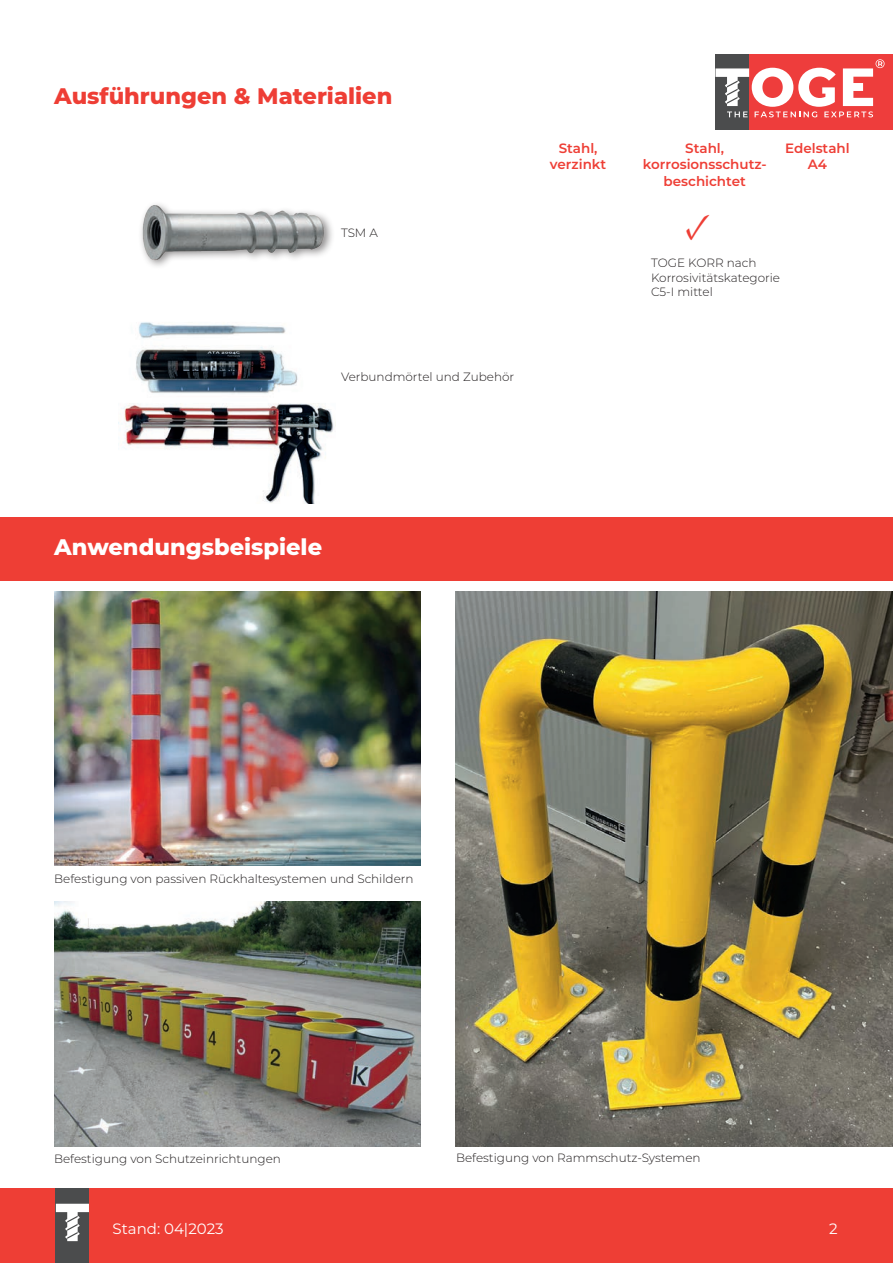
<style>
.page{position:relative;width:893px;height:1263px;background:#fff}
.page>*{position:absolute;margin:0;border:0;box-sizing:border-box;transform-origin:0 0}
.t1{font:37.5px "Minion Pro";color:#ee3e35}
.t2{font:800 22.5px "Montserrat";color:#ee3e35}
.t3{font:800 22.5px "Montserrat";color:#fff}
.t4{font:15px "Montserrat";color:#fff}
.t5{font:600 13.5px/16.2px "Montserrat";color:#ee3e35;text-align:center}
.t6{font:300 12px/14.4px "Montserrat";color:#231f20}
</style>
<div class="page">
<div style="left:0;top:517px;width:893px;height:63px;background:#ee3e35"></div>
<img style="left:141px;top:204px;width:191px;height:62px">
<div style="left:0;top:1189px;width:893px;height:74px;background:#ee3e35"></div>
<div style="left:56px;top:1189px;width:33px;height:74px;background:#4b4c4d"></div>
<svg style="left:56px;top:1204px;width:33px;height:37px"></svg>
<div style="left:715px;top:54px;width:178px;height:76px;background:#ee3d3c"></div>
<div style="left:715px;top:54px;width:34px;height:76px;background:#4b4c4d"></div>
<svg style="left:715px;top:59px;width:169px;height:58px"></svg>
<img style="left:118px;top:322px;width:216px;height:181px">
<img style="left:54px;top:902px;width:367px;height:244px">
<img style="left:455px;top:591px;width:438px;height:555px">
<img style="left:54px;top:591px;width:367px;height:274px">
<h2 class="t2" style="left:54px;top:79px;width:340px">Ausführungen &amp; Materialien</h2>
<p class="t6" style="left:341px;top:225px;width:38px">TSM A</p>
<p class="t6" style="left:341px;top:369px;width:175px">Verbundmörtel und Zubehör</p>
<p class="t5" style="left:550px;top:140px;width:58px">Stahl, verzinkt</p>
<p class="t5" style="left:643px;top:140px;width:125px">Stahl, korrosionsschutz&shy;beschichtet</p>
<p class="t5" style="left:785px;top:140px;width:66px">Edelstahl<br>A4</p>
<h1 class="t1" style="left:685px;top:201px;width:27px">✓</h1>
<p class="t6" style="left:651px;top:255px;width:131px">TOGE KORR nach<br>Korrosivitätskategorie<br>C5-I mittel</p>
<h2 class="t3" style="left:54px;top:531px;width:269px">Anwendungsbeispiele</h2>
<p class="t6" style="left:54px;top:871px;width:361px">Befestigung von passiven Rückhaltesystemen und Schildern</p>
<p class="t6" style="left:54px;top:1151px;width:228px">Befestigung von Schutzeinrichtungen</p>
<p class="t6" style="left:456px;top:1150px;width:246px">Befestigung von Rammschutz-Systemen</p>
<p class="t4" style="left:113px;top:1218px;width:113px">Stand: 04|2023</p>
<p class="t4" style="left:829px;top:1218px;width:10px">2</p>
</div>
